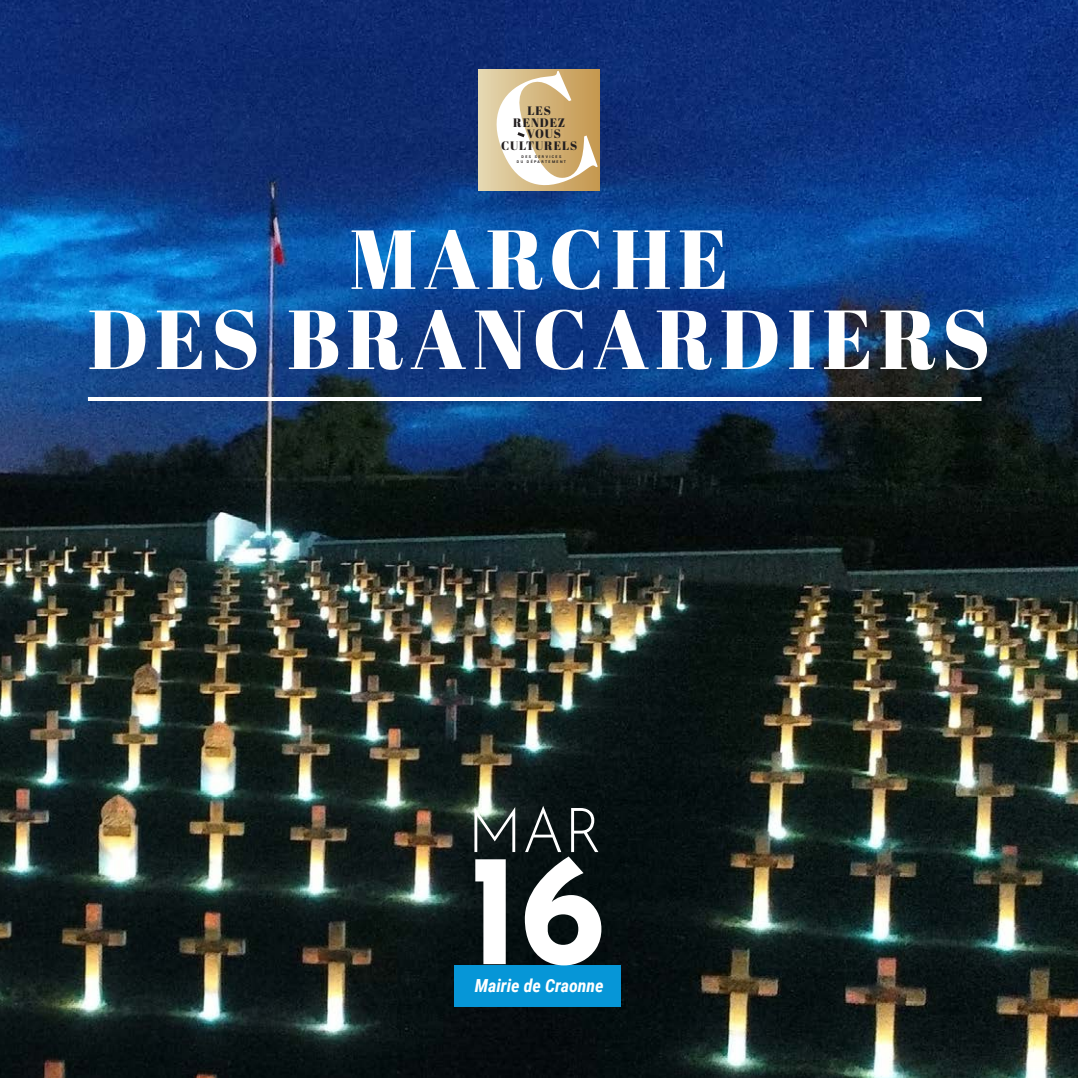
<style>
.page{position:relative;width:1078px;height:1078px;background:#fff}
.page>*{position:absolute;margin:0;border:0;box-sizing:border-box;transform-origin:0 0}
.t1{font:700 158px "Josefin Sans";color:#fff}
.t2{font:83.4px "Abril Fatface";letter-spacing:.08em;color:#fff}
.t3{font:300 62px "Josefin Sans";color:#fff}
.t4{font:italic 700 18px "Roboto Condensed";color:#fff}
.t5{font:12.2px "Abril Fatface";letter-spacing:.08em;color:#231f20}
.t6{font:700 3.6px "Roboto";letter-spacing:.38em;color:#231f20}
</style>
<div class="page">
<img style="left:0;top:0;width:1077px;height:1077px">
<div style="left:454px;top:964px;width:167px;height:41px;background:#0696d7"></div>
<div style="left:478px;top:70px;width:121px;height:121px;background:linear-gradient(to right,#e5d8b2,#c5974e)"></div>
<svg style="left:495px;top:71px;width:102px;height:115px"></svg>
<hr style="left:88px;top:397px;width:893px;height:4px;background:#fff">
<p class="t5" style="left:527px;top:102px;width:25px">LES</p>
<p class="t5" style="left:513px;top:114px;width:53px">RENDEZ</p>
<p class="t5" style="left:526px;top:125px;width:36px">VOUS</p>
<p class="t5" style="left:501px;top:137px;width:77px">CULTURELS</p>
<p class="t6" style="left:521px;top:154px;width:41px">DES SERVICES</p>
<p class="t6" style="left:516px;top:159px;width:51px">DU DÉPARTEMENT</p>
<p class="t2" style="left:349px;top:200px;width:380px">MARCHE</p>
<p class="t2" style="left:88px;top:280px;width:903px">DES BRANCARDIERS</p>
<p class="t3" style="left:467px;top:782px;width:136px">MAR</p>
<p class="t1" style="left:467px;top:767px;width:140px">16</p>
<p class="t4" style="left:474px;top:972px;width:130px">Mairie de Craonne</p>
</div>
